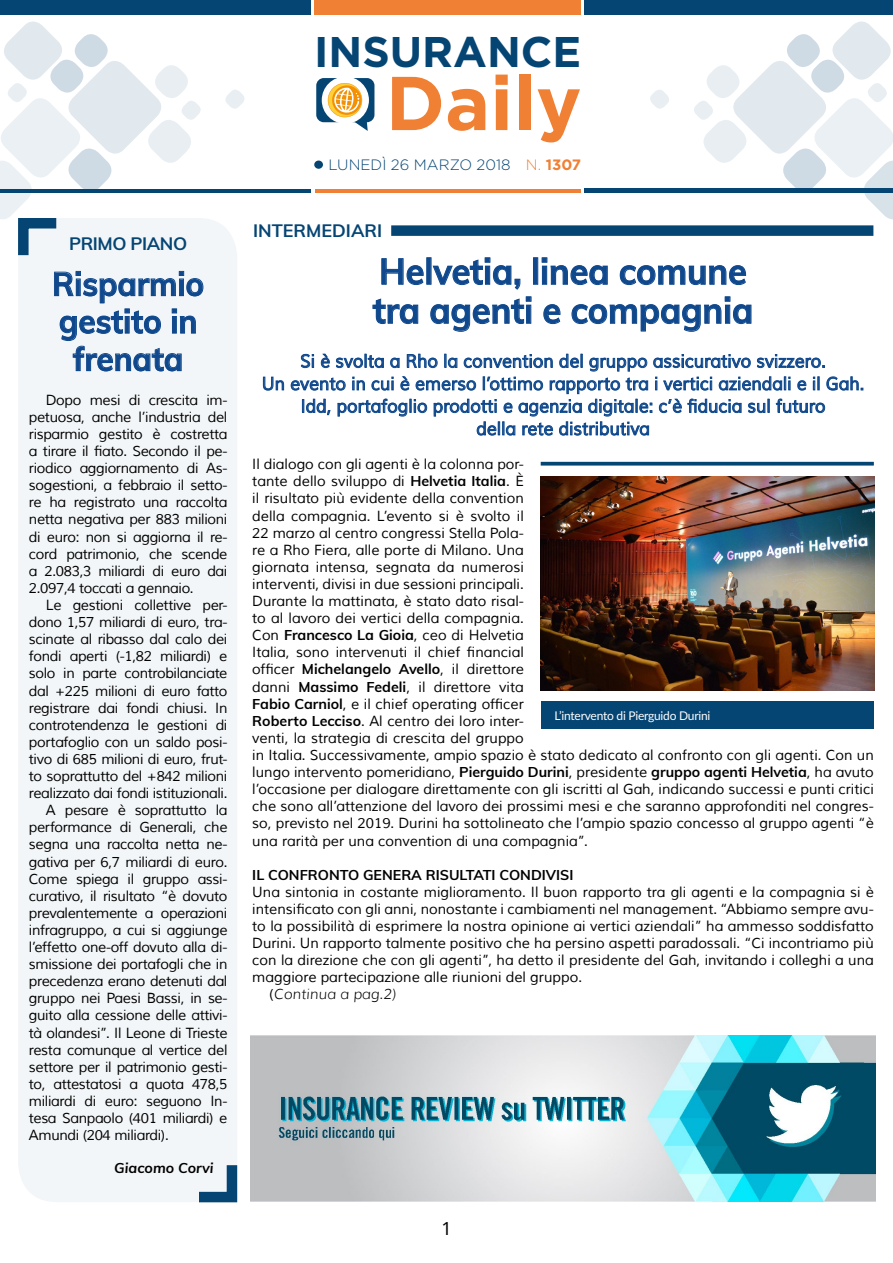
<style>
.page{position:relative;width:893px;height:1263px;background:#fff}
.page>*{position:absolute;margin:0;border:0;box-sizing:border-box;transform-origin:0 0}
.t1{font:700 76.05px "Gotham";color:#f08033}
.t2{font:700 42.9px "Gotham";color:#054573}
.t3{font:700 36px/39px "Muli";color:#0f488c;scale:.95 1}
.t4{font:700 33px/37.5px "Muli";color:#0f488c;text-align:center;scale:.95 1}
.t5{font:18px/22.5px "Muli";letter-spacing:.01em;color:#0f488c;text-align:center;scale:.95 1}
.t6{font:700 18px "Muli";color:#054573}
.t7{font:700 18px "Muli";letter-spacing:-.025em;color:#054573}
.t8{font:18px "Noto Sans";color:#000}
.t9{font:300 15px "Gotham";color:#054573}
.t10{font:700 15px "Gotham";color:#f08033}
.t11{font:14.25px/17.1px "Muli";color:#000}
.t12{font:14.25px "Muli";letter-spacing:-.025em;color:#000}
.t13{font:700 14.25px "Muli";color:#000}
.t14{font:italic 300 14.25px "Muli";letter-spacing:.01em;color:#000}
.t15{font:italic 700 14.25px "Muli";color:#000}
.t16{font:12px "Lato";letter-spacing:-.02em;color:#fff}
.s1{font-weight:300}
.s2{font-weight:700}
.s3{font-weight:400;font-style:normal}
</style>
<div class="page">
<div style="left:314px;top:161px;width:9px;height:8px;background:#054573;border-radius:50%"></div>
<div style="left:0;top:0;width:310px;height:15px;background:#054573"></div>
<div style="left:585px;top:0;width:308px;height:14px;background:#054573"></div>
<div style="left:314px;top:0;width:267px;height:15px;background:#f08033"></div>
<hr style="left:0;top:189px;width:310px;height:3px;background:#054573">
<hr style="left:585px;top:188px;width:308px;height:4px;background:#054573">
<hr style="left:315px;top:189px;width:266px;height:3px;background:#f08033">
<div style="left:316px;top:78px;width:58px;height:44px;background:#054573;border-radius:8px"></div>
<div style="left:322px;top:77px;width:47px;height:47px;background:#fff;border-radius:50%"></div>
<svg style="left:328px;top:83px;width:40px;height:48px"></svg>
<svg style="left:225px;top:90px;width:20px;height:19px"></svg>
<svg style="left:650px;top:90px;width:19px;height:19px"></svg>
<svg style="left:381px;top:258px;width:43px;height:27px"></svg>
<svg style="left:432px;top:257px;width:89px;height:33px"></svg>
<div style="left:533px;top:257px;width:5px;height:28px;border:1px solid #0f488c"></div>
<svg style="left:542px;top:257px;width:66px;height:28px"></svg>
<svg style="left:620px;top:265px;width:126px;height:20px"></svg>
<svg style="left:372px;top:298px;width:46px;height:26px"></svg>
<svg style="left:430px;top:296px;width:101px;height:36px"></svg>
<svg style="left:543px;top:304px;width:18px;height:20px"></svg>
<svg style="left:571px;top:296px;width:181px;height:36px"></svg>
<svg style="left:263px;top:376px;width:21px;height:15px"></svg>
<svg style="left:290px;top:353px;width:573px;height:83px"></svg>
<div style="left:18px;top:218px;width:219px;height:984px;background:#f3f6f8;border-radius:38px"></div>
<svg style="left:199px;top:1165px;width:39px;height:38px"></svg>
<svg style="left:0;top:21px;width:204px;height:282px"></svg>
<svg style="left:59px;top:309px;width:137px;height:63px"></svg>
<svg style="left:691px;top:14px;width:202px;height:206px"></svg>
<div style="left:391px;top:225px;width:482px;height:11px;background:#054573"></div>
<img style="left:541px;top:476px;width:333px;height:214px">
<svg style="left:541px;top:462px;width:333px;height:4px"></svg>
<div style="left:541px;top:702px;width:333px;height:27px;background:#054573"></div>
<img style="left:251px;top:1035px;width:625px;height:166px">
<p class="t7" style="left:69px;top:230px;width:119px">PRIMO PIANO</p>
<h3 class="t4" style="left:52px;top:263px;width:161px">Risparmio gestito in frenata</h3>
<p class="t11" style="left:29px;top:392px;width:200px;text-align:justify;text-indent:17px">Dopo mesi di crescita im&shy;petuosa, anche l’industria del risparmio gestito è costretta a tirare il fiato. Secondo il pe&shy;riodico aggiornamento di As&shy;sogestioni, a febbraio il setto&shy;re ha registrato una raccolta netta negativa per 883 milioni di euro: non si aggiorna il re&shy;cord patrimonio, che scende a 2.083,3 miliardi di euro dai 2.097,4 toccati a gennaio.</p>
<p class="t12" style="left:46px;top:596px;width:183px">Le gestioni collettive per-</p>
<p class="t12" style="left:29px;top:613px;width:200px">dono 1,57 miliardi di euro, tra-</p>
<p class="t12" style="left:29px;top:630px;width:200px">scinate al ribasso dal calo dei</p>
<p class="t12" style="left:29px;top:648px;width:200px">fondi aperti (-1,82 miliardi) e</p>
<p class="t12" style="left:29px;top:665px;width:200px">solo in parte controbilanciate</p>
<p class="t12" style="left:29px;top:682px;width:200px">dal +225 milioni di euro fatto</p>
<p class="t12" style="left:29px;top:699px;width:200px">registrare dai fondi chiusi. In</p>
<p class="t12" style="left:29px;top:716px;width:200px">controtendenza le gestioni di</p>
<p class="t12" style="left:29px;top:733px;width:200px">portafoglio con un saldo posi-</p>
<p class="t12" style="left:29px;top:750px;width:200px">tivo di 685 milioni di euro, frut-</p>
<p class="t12" style="left:29px;top:767px;width:200px">to soprattutto del +842 milioni</p>
<p class="t12" style="left:29px;top:784px;width:200px">realizzato dai fondi istituzionali.</p>
<p class="t12" style="left:46px;top:801px;width:183px">A pesare è soprattutto la</p>
<p class="t12" style="left:29px;top:819px;width:200px">performance di Generali, che</p>
<p class="t12" style="left:29px;top:836px;width:200px">segna una raccolta netta ne-</p>
<p class="t12" style="left:29px;top:853px;width:200px">gativa per 6,7 miliardi di euro.</p>
<p class="t12" style="left:29px;top:870px;width:200px">Come spiega il gruppo assi-</p>
<p class="t12" style="left:29px;top:887px;width:200px">curativo, il risultato “è dovuto</p>
<p class="t12" style="left:29px;top:904px;width:200px">prevalentemente a operazioni</p>
<p class="t12" style="left:29px;top:921px;width:200px">infragruppo, a cui si aggiunge</p>
<p class="t12" style="left:29px;top:938px;width:200px">l’effetto one-off dovuto alla di-</p>
<p class="t12" style="left:29px;top:955px;width:200px">smissione dei portafogli che in</p>
<p class="t12" style="left:29px;top:972px;width:200px">precedenza erano detenuti dal</p>
<p class="t12" style="left:29px;top:990px;width:200px">gruppo nei Paesi Bassi, in se-</p>
<p class="t12" style="left:29px;top:1007px;width:200px">guito alla cessione delle attivi-</p>
<p class="t12" style="left:29px;top:1024px;width:200px">tà olandesi”. Il Leone di Trieste</p>
<p class="t12" style="left:29px;top:1041px;width:200px">resta comunque al vertice del</p>
<p class="t12" style="left:29px;top:1058px;width:200px">settore per il patrimonio gesti-</p>
<p class="t12" style="left:29px;top:1075px;width:200px">to, attestatosi a quota 478,5</p>
<p class="t12" style="left:29px;top:1092px;width:200px">miliardi di euro: seguono In-</p>
<p class="t12" style="left:29px;top:1109px;width:200px">tesa Sanpaolo (401 miliardi) e</p>
<p class="t12" style="left:29px;top:1126px;width:141px">Amundi (204 miliardi).</p>
<p class="t15" style="left:114px;top:1157px;width:101px">Giacomo Corvi</p>
<h2 class="t2" style="left:314px;top:27px;width:269px">INSURANCE</h2>
<h1 class="t1" style="left:386px;top:59px;width:197px">Daily</h1>
<p class="t9" style="left:328px;top:157px;width:184px">LUNEDÌ 26 MARZO 2018</p>
<p class="t10" style="left:526px;top:156px;width:57px"><span class="s1">N.</span> 1307</p>
<p class="t6" style="left:253px;top:217px;width:131px">INTERMEDIARI</p>
<h3 class="t3" style="left:373px;top:250px;width:402px">Helvetia, linea comune tra agenti e compagnia</h3>
<p class="t5" style="left:262px;top:350px;width:636px">Si è svolta a Rho la convention del gruppo assicurativo svizzero.<br>Un evento in cui è emerso l’ottimo rapporto tra i vertici aziendali e il Gah.<br>Idd, portafoglio prodotti e agenzia digitale: c’è fiducia sul futuro<br>della rete distributiva</p>
<p class="t11" style="left:252px;top:456px;width:623px">Il dialogo con gli agenti è la colonna por-<br>tante dello sviluppo di <span class="s2">Helvetia Italia</span>. È<br>il risultato più evidente della convention<br>della compagnia. L’evento si è svolto il<br>22 marzo al centro congressi Stella Pola-<br>re a Rho Fiera, alle porte di Milano. Una<br>giornata intensa, segnata da numerosi<br>interventi, divisi in due sessioni principali.<br>Durante la mattinata, è stato dato risal-<br>to al lavoro dei vertici della compagnia.<br>Con <span class="s2">Francesco La Gioia</span>, ceo di Helvetia<br>Italia, sono intervenuti il chief financial<br>officer <span class="s2">Michelangelo Avello</span>, il direttore<br>danni <span class="s2">Massimo Fedeli</span>, il direttore vita<br><span class="s2">Fabio Carniol</span>, e il chief operating officer<br><span class="s2">Roberto Lecciso</span>. Al centro dei loro inter-<br>venti, la strategia di crescita del gruppo<br>in Italia. Successivamente, ampio spazio è stato dedicato al confronto con gli agenti. Con un lungo intervento pomeridiano, <span class="s2">Pierguido Durini</span>, presidente <span class="s2">gruppo agenti Helvetia</span>, ha avuto l’occasione per dialogare direttamente con gli iscritti al Gah, indicando successi e punti critici che sono all’attenzione del lavoro dei prossimi mesi e che saranno approfonditi nel congres&shy;so, previsto nel 2019. Durini ha sottolineato che l’ampio spazio concesso al gruppo agenti “è una rarità per una convention di una compagnia”.</p>
<p class="t13" style="left:252px;top:864px;width:323px">IL CONFRONTO GENERA RISULTATI CONDIVISI</p>
<p class="t11" style="left:252px;top:884px;width:623px">Una sintonia in costante miglioramento. Il buon rapporto tra gli agenti e la compagnia si è</p>
<p class="t11" style="left:252px;top:901px;width:623px">intensificato con gli anni, nonostante i cambiamenti nel management. “Abbiamo sempre avu-</p>
<p class="t11" style="left:252px;top:918px;width:623px">to la possibilità di esprimere la nostra opinione ai vertici aziendali” ha ammesso soddisfatto</p>
<p class="t11" style="left:252px;top:935px;width:623px">Durini. Un rapporto talmente positivo che ha persino aspetti paradossali. “Ci incontriamo più</p>
<p class="t11" style="left:252px;top:952px;width:623px">con la direzione che con gli agenti”, ha detto il presidente del Gah, invitando i colleghi a una</p>
<p class="t11" style="left:252px;top:969px;width:331px">maggiore partecipazione alle riunioni del gruppo.</p>
<p class="t14" style="left:269px;top:985px;width:128px"><span class="s3">(</span>Continua a pag.2)</p>
<p class="t16" style="left:554px;top:707px;width:157px">L’intervento di Pierguido Durini</p>
<p class="t8" style="left:441px;top:1216px;width:12px">1</p>
</div>
